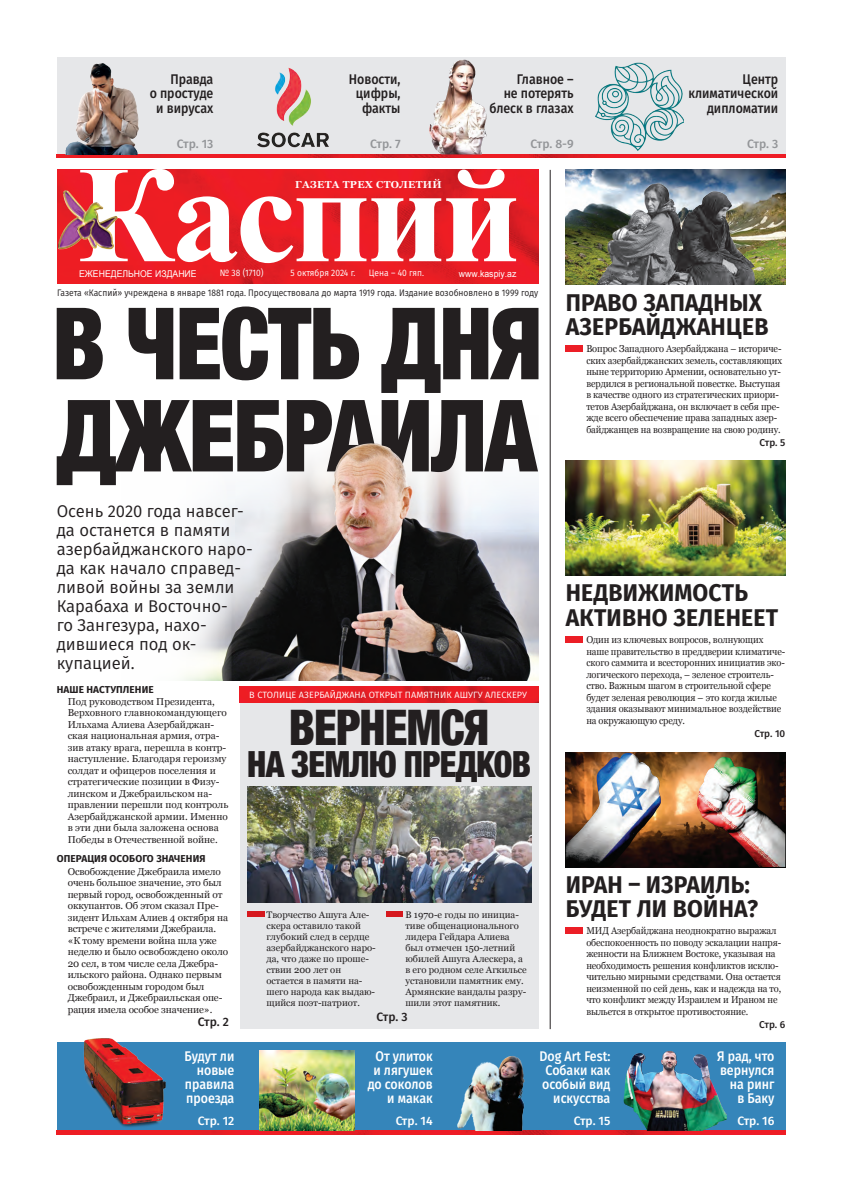
<style>
.page{position:relative;width:842px;height:1191px;background:#fff}
.page>*{position:absolute;margin:0;border:0;box-sizing:border-box;transform-origin:0 0}
.t1{font:700 137.8px "Times New Roman";letter-spacing:-.035em;color:#fff}
.t2{font:900 condensed 99.9px "Helvetica Neue";letter-spacing:-.02em;color:#231f20;scale:.93 1}
.t3{font:900 condensed 49px "Helvetica Neue";letter-spacing:-.02em;color:#231f20;scale:.93 1}
.t4{font:900 condensed 36px "Helvetica Neue";letter-spacing:-.02em;color:#231f20;scale:.93 1}
.t5{font:700 24.2px/24.2px "Fira Sans";letter-spacing:.01em;color:#231f20;scale:.95 1}
.t6{font:17px/19px "Fira Sans";color:#231f20}
.t7{font:500 14px/14px "Fira Sans";color:#fff;text-align:right;scale:.89 1}
.t8{font:500 14px/14px "Fira Sans";color:#231f20;text-align:right;scale:.89 1}
.t9{font:500 12.1px "Fira Sans";color:#fff}
.t10{font:500 12.1px "Fira Sans";color:#939598}
.t11{font:500 12.1px "Fira Sans";letter-spacing:-.025em;color:#231f20}
.t12{font:700 10.1px "Georgia";letter-spacing:.03em;color:#fff}
.t13{font:10px/11.5px "Georgia";letter-spacing:-.01em;color:#231f20;scale:.93 1}
.t14{font:10px/11.5px "Georgia";letter-spacing:-.01em;color:#231f20}
.t15{font:700 10px "Fira Sans";letter-spacing:.01em;color:#231f20}
.t16{font:500 10px "Fira Sans";color:#231f20}
.t17{font:9.5px/11px "Georgia";color:#231f20}
.t18{font:9.5px "Fira Sans";color:#231f20;scale:.89 1}
.t19{font:9.3px "Fira Sans";color:#fff;scale:.91 1}
.t20{font:9.3px "Arial";color:#fff;scale:.93 1}
.t21{font:9.1px "Fira Sans";letter-spacing:.01em;color:#fff}
</style>
<div class="page">
<img style="left:232px;top:513px;width:307px;height:167px">
<div style="left:111px;top:408px;width:433px;height:105px;background:#f3f6fa"></div>
<div style="left:57px;top:1041px;width:728px;height:91px;background:#3585ba"></div>
<img style="left:57px;top:1130px;width:728px;height:4px">
<hr style="left:550px;top:170px;width:1px;height:859px;background:#231f20">
<img style="left:566px;top:636px;width:16px;height:6px">
<img style="left:566px;top:928px;width:16px;height:5px">
<img style="left:566px;top:345px;width:16px;height:6px">
<img style="left:566px;top:461px;width:219px;height:114px">
<img style="left:566px;top:752px;width:219px;height:115px">
<img style="left:566px;top:170px;width:219px;height:115px">
<img style="left:57px;top:170px;width:482px;height:114px">
<div style="left:240px;top:687px;width:299px;height:342px;background:#e6e7e9"></div>
<img style="left:247px;top:911px;width:17px;height:5px">
<img style="left:386px;top:911px;width:17px;height:5px">
<img style="left:240px;top:687px;width:299px;height:15px">
<div style="left:113px;top:327px;width:119px;height:434px;background:#fff"></div>
<div style="left:111px;top:408px;width:427px;height:77px;background:#fff"></div>
<div style="left:57px;top:57px;width:728px;height:97px;background:#e6e7e9"></div>
<img style="left:57px;top:154px;width:728px;height:4px">
<img style="left:247px;top:787px;width:284px;height:116px">
<img style="left:593px;top:179px;width:164px;height:106px">
<img style="left:697px;top:757px;width:88px;height:110px">
<img style="left:566px;top:753px;width:95px;height:114px">
<img style="left:65px;top:63px;width:74px;height:91px">
<img style="left:429px;top:60px;width:58px;height:94px">
<img style="left:257px;top:67px;width:72px;height:81px">
<img style="left:595px;top:62px;width:88px;height:89px">
<img style="left:68px;top:1038px;width:103px;height:97px">
<img style="left:259px;top:1050px;width:95px;height:80px">
<img style="left:457px;top:1056px;width:68px;height:74px">
<img style="left:623px;top:1050px;width:104px;height:80px">
<img style="left:262px;top:443px;width:225px;height:173px">
<img style="left:58px;top:190px;width:61px;height:61px">
<h3 class="t8" style="left:150px;top:72px;width:73px">Правда<br>о простуде и вирусах</h3>
<h3 class="t8" style="left:489px;top:72px;width:96px">Главное –<br>не потерять блеск в глазах</h3>
<p class="t10" style="left:177px;top:134px;width:38px">Стр. 13</p>
<p class="t10" style="left:370px;top:134px;width:32px">Стр. 7</p>
<p class="t10" style="left:530px;top:134px;width:45px">Стр. 8-9</p>
<p class="t10" style="left:747px;top:134px;width:33px">Стр. 3</p>
<h3 class="t8" style="left:349px;top:72px;width:60px">Новости, цифры, факты</h3>
<h3 class="t8" style="left:688px;top:72px;width:102px">Центр климатической дипломатии</h3>
<h1 class="t1" style="left:77px;top:138px;width:445px">Каспий</h1>
<p class="t20" style="left:79px;top:268px;width:128px">ЕЖЕНЕДЕЛЬНОЕ ИЗДАНИЕ</p>
<p class="t20" style="left:459px;top:268px;width:63px">www.kaspiy.az</p>
<p class="t12" style="left:295px;top:179px;width:148px">ГАЗЕТА ТРЕХ СТОЛЕТИЙ</p>
<p class="t19" style="left:220px;top:266px;width:49px">№ 38 (1710)</p>
<p class="t19" style="left:291px;top:266px;width:73px">5 октября 2024 г.</p>
<p class="t19" style="left:369px;top:266px;width:62px">Цена – 40 гяп.</p>
<p class="t18" style="left:57px;top:286px;width:542px">Газета «Каспий» учреждена в январе 1881 года. Просуществовала до марта 1919 года. Издание возобновлено в 1999 году</p>
<h2 class="t2" style="left:52px;top:282px;width:529px">В ЧЕСТЬ ДНЯ</h2>
<h2 class="t2" style="left:57px;top:374px;width:518px">ДЖЕБРАИЛА</h2>
<h3 class="t6" style="left:57px;top:501px;width:198px">Осень 2020 года навсег&shy;да останется в памяти азербайджанского наро&shy;да как начало справед&shy;ливой войны за земли<br>Карабаха и Восточно-<br>го Зангезура, нахо&shy;дившиеся под ок&shy;купацией.</h3>
<p class="t14" style="left:68px;top:695px;width:162px">Под руководством Президента,<br>Верховного главнокомандующего<br>Ильхама Алиева Азербайджан&shy;ская национальная армия, отра&shy;зив атаку врага, перешла в контр&shy;наступление. Благодаря героизму солдат и офицеров поселения и стратегические позиции в Физу&shy;линском и Джебраильском на&shy;правлении перешли под контроль<br>Азербайджанской армии. Именно в эти дни была заложена основа<br>Победы в Отечественной войне.</p>
<p class="t14" style="left:68px;top:865px;width:162px">Освобождение Джебраила имело очень большое значение, это был первый город, освобожденный от оккупантов. Об этом сказал Пре&shy;зидент Ильхам Алиев 4 октября на встрече с жителями Джебраила. «К тому времени война шла уже неделю и было освобождено около<br>20 сел, в том числе села Джебра&shy;ильского района. Однако первым освобожденным городом был<br>Джебраил, и Джебраильская опе&shy;рация имела особое значение».</p>
<p class="t15" style="left:57px;top:681px;width:98px">НАШЕ НАСТУПЛЕНИЕ</p>
<p class="t21" style="left:249px;top:688px;width:279px">В СТОЛИЦЕ АЗЕРБАЙДЖАНА ОТКРЫТ ПАМЯТНИК АШУГУ АЛЕСКЕРУ</p>
<h3 class="t3" style="left:289px;top:697px;width:217px">ВЕРНЕМСЯ</h3>
<h3 class="t4" style="left:247px;top:742px;width:307px">НА ЗЕМЛЮ ПРЕДКОВ</h3>
<p class="t15" style="left:57px;top:850px;width:150px">ОПЕРАЦИЯ ОСОБОГО ЗНАЧЕНИЯ</p>
<p class="t17" style="left:266px;top:909px;width:111px">Творчество Ашуга Але&shy;скера оставило такой глубокий след в сердце азербайджанского наро&shy;да, что даже по проше&shy;ствии 200 лет он остается в памяти на&shy;шего народа как выдаю&shy;щийся поэт-патриот.</p>
<p class="t17" style="left:405px;top:909px;width:123px">В 1970-е годы по инициа&shy;тиве общенационального лидера Гейдара Алиева был отмечен 150-летний юбилей Ашуга Алескера, а в его родном селе Агкильсе установили памятник ему.<br>Армянские вандалы разру&shy;шили этот памятник.</p>
<p class="t11" style="left:377px;top:1006px;width:33px">Стр. 3</p>
<p class="t11" style="left:198px;top:1012px;width:33px">Стр. 2</p>
<h3 class="t5" style="left:566px;top:288px;width:215px">ПРАВО ЗАПАДНЫХ<br>АЗЕРБАЙДЖАНЦЕВ</h3>
<p class="t13" style="left:586px;top:343px;width:212px">Вопрос Западного Азербайджана – историче&shy;ских азербайджанских земель, составляющих ныне территорию Армении, основательно ут&shy;вердился в региональной повестке. Выступая в качестве одного из стратегических приори&shy;тетов Азербайджана, он включает в себя пре&shy;жде всего обеспечение права западных азер&shy;байджанцев на возвращение на свою родину.</p>
<p class="t16" style="left:759px;top:434px;width:27px">Стр. 5</p>
<h3 class="t5" style="left:566px;top:579px;width:225px">НЕДВИЖИМОСТЬ<br>АКТИВНО ЗЕЛЕНЕЕТ</h3>
<p class="t13" style="left:586px;top:634px;width:215px">Один из ключевых вопросов, волнующих наше правительство в преддверии климатиче&shy;ского саммита и всесторонних инициатив эко&shy;логического перехода, – зеленое строитель&shy;ство. Важным шагом в строительной сфере будет зеленая революция – это когда жилые здания оказывают минимальное воздействие на окружающую среду.</p>
<p class="t16" style="left:754px;top:725px;width:32px">Стр. 10</p>
<h3 class="t5" style="left:566px;top:870px;width:204px">ИРАН – ИЗРАИЛЬ:<br>БУДЕТ ЛИ ВОЙНА?</h3>
<p class="t13" style="left:586px;top:925px;width:211px">МИД Азербайджана неоднократно выражал обеспокоенность по поводу эскалации напря&shy;женности на Ближнем Востоке, указывая на необходимость решения конфликтов исклю&shy;чительно мирными средствами. Она остается неизменной по сей день, как и надежда на то, что конфликт между Израилем и Ираном не выльется в открытое противостояние.</p>
<p class="t16" style="left:759px;top:1016px;width:28px">Стр. 6</p>
<h3 class="t7" style="left:185px;top:1048px;width:57px">Будут ли новые правила проезда</h3>
<h3 class="t7" style="left:368px;top:1048px;width:75px">От улиток и лягушек до соколов и макак</h3>
<h3 class="t7" style="left:539px;top:1048px;width:81px">Dog Art Fest:<br>Собаки как особый вид искусства</h3>
<p class="t9" style="left:198px;top:1110px;width:38px">Стр. 12</p>
<p class="t9" style="left:396px;top:1110px;width:39px">Стр. 14</p>
<p class="t9" style="left:574px;top:1110px;width:38px">Стр. 15</p>
<p class="t9" style="left:737px;top:1110px;width:39px">Стр. 16</p>
<h3 class="t7" style="left:717px;top:1048px;width:66px">Я рад, что вернулся на ринг<br>в Баку</h3>
</div>
